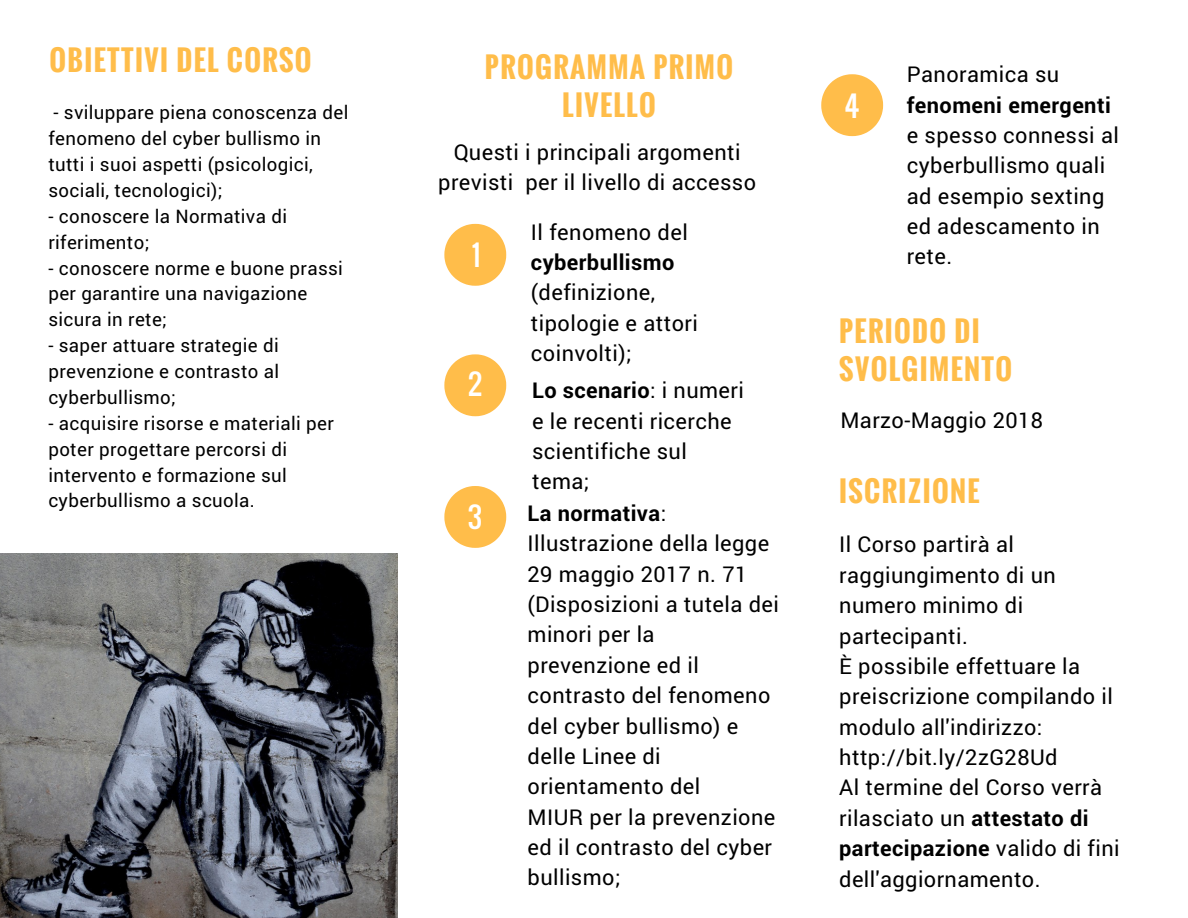
<style>
.page{position:relative;width:1188px;height:918px;background:#fff}
.page>*{position:absolute;margin:0;border:0;box-sizing:border-box;transform-origin:0 0}
.t1{font:700 28.05px/38.2px "Oswald";letter-spacing:.05em;color:#ffbd4a;text-align:center}
.t2{font:28.05px "Oswald";color:#fff}
.t3{font:21.75px/30.3px "Roboto";letter-spacing:.02em;color:#000}
.t4{font:700 21.75px "Roboto";letter-spacing:.02em;color:#000}
.t5{font:18.75px/25.8px "Roboto";letter-spacing:.02em;color:#000}
.s1{font-weight:700}
</style>
<div class="page">
<svg style="left:444px;top:224px;width:62px;height:62px"></svg>
<svg style="left:444px;top:354px;width:62px;height:62px"></svg>
<svg style="left:444px;top:486px;width:62px;height:62px"></svg>
<svg style="left:821px;top:74px;width:62px;height:62px"></svg>
<img style="left:0;top:554px;width:397px;height:364px">
<p class="t1" style="left:49px;top:40px;width:264px">OBIETTIVI DEL CORSO</p>
<p class="t5" style="left:48px;top:99px;width:301px">- sviluppare piena conoscenza del fenomeno del cyber bullismo in tutti i suoi aspetti (psicologici, sociali, tecnologici);</p>
<p class="t5" style="left:48px;top:203px;width:240px">- conoscere la Normativa di riferimento;</p>
<p class="t5" style="left:48px;top:254px;width:296px">- conoscere norme e buone prassi per garantire una navigazione sicura in rete;</p>
<p class="t5" style="left:48px;top:332px;width:232px;text-align:justify">- saper attuare strategie di prevenzione e contrasto al cyberbullismo;</p>
<p class="t5" style="left:48px;top:410px;width:287px">- acquisire risorse e materiali per poter progettare percorsi di intervento e formazione sul cyberbullismo a scuola.</p>
<p class="t1" style="left:485px;top:47px;width:250px">PROGRAMMA PRIMO<br>LIVELLO</p>
<p class="t3" style="left:438px;top:136px;width:319px;text-align:center">Questi i principali argomenti previsti per il livello di accesso</p>
<p class="t2" style="left:472px;top:233px;width:10px">1</p>
<p class="t2" style="left:468px;top:363px;width:15px">2</p>
<p class="t2" style="left:468px;top:495px;width:16px">3</p>
<p class="t3" style="left:531px;top:216px;width:158px">Il fenomeno del</p>
<p class="t4" style="left:531px;top:247px;width:145px">cyberbullismo</p>
<p class="t3" style="left:531px;top:277px;width:168px">(definizione, tipologie e attori coinvolti);</p>
<p class="t3" style="left:532px;top:375px;width:213px"><span class="s1">Lo scenario</span>: i numeri e le recenti ricerche scientifiche sul tema;</p>
<p class="t3" style="left:528px;top:497px;width:253px"><span class="s1">La normativa</span>:<br>Illustrazione della legge<br>29 maggio 2017 n. 71 (Disposizioni a tutela dei minori per la prevenzione ed il contrasto del fenomeno del cyber bullismo) e delle Linee di orientamento del<br>MIUR per la prevenzione ed il contrasto del cyber bullismo;</p>
<p class="t2" style="left:844px;top:85px;width:16px">4</p>
<p class="t3" style="left:907px;top:59px;width:154px">Panoramica su</p>
<p class="t4" style="left:907px;top:90px;width:206px">fenomeni emergenti</p>
<p class="t3" style="left:907px;top:119px;width:214px">e spesso connessi al cyberbullismo quali ad esempio sexting ed adescamento in rete.</p>
<p class="t1" style="left:839px;top:311px;width:174px;text-align:left">PERIODO DI<br>SVOLGIMENTO</p>
<p class="t3" style="left:840px;top:404px;width:204px">Marzo-Maggio 2018</p>
<p class="t1" style="left:839px;top:471px;width:142px">ISCRIZIONE</p>
<p class="t3" style="left:839px;top:529px;width:282px">Il Corso partirà al raggiungimento di un numero minimo di partecipanti.<br>È possibile effettuare la preiscrizione compilando il modulo all'indirizzo: http://bit.ly/2zG28Ud<br>Al termine del Corso verrà rilasciato un <span class="s1">attestato di partecipazione</span> valido di fini dell'aggiornamento.</p>
</div>
